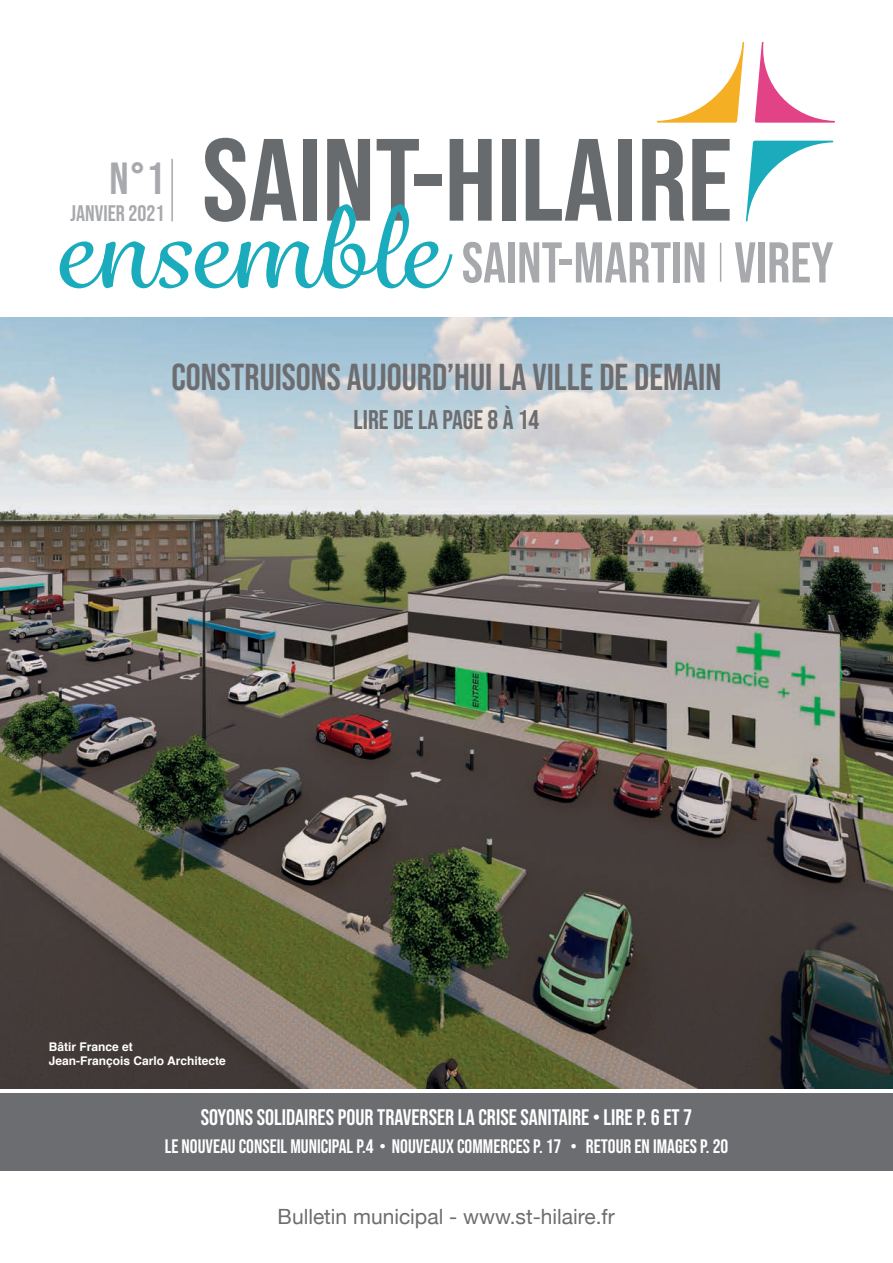
<style>
.page{position:relative;width:893px;height:1263px;background:#fff}
.page>*{position:absolute;margin:0;border:0;box-sizing:border-box;transform-origin:0 0}
.t1{font:116.7px "Bebas Neue";color:#676b6e;scale:1.07 1}
.t2{font:57.3px "Bebas Neue";color:#a8a9ad}
.t3{font:45px "Bebas Neue";color:#a8a9ad}
.t4{font:37.5px "Bebas Neue";color:#6c6d70}
.t5{font:27px "Bebas Neue";color:#6c6d70}
.t6{font:22.5px "Bebas Neue";color:#fff}
.t7{font:22.5px "Bebas Neue";color:#a8a9ad}
.t8{font:21px "Helvetica Neue";color:#6c6d70}
.t9{font:19.5px "Bebas Neue";color:#fff}
.t10{font:700 12px/14.4px "Helvetica";color:#fff}
.s1{font-family:"Grafolita Script";font-weight:500;font-size:108px;color:#1aacbc}
</style>
<div class="page">
<div style="left:0;top:1093px;width:893px;height:78px;background:#6c6d70"></div>
<img style="left:0;top:317px;width:893px;height:772px">
<svg style="left:746px;top:141px;width:87px;height:80px"></svg>
<svg style="left:755px;top:42px;width:80px;height:81px"></svg>
<svg style="left:657px;top:42px;width:87px;height:81px"></svg>
<hr style="left:171px;top:159px;width:2px;height:62px;background:#a7a9a9">
<hr style="left:720px;top:243px;width:1px;height:39px;background:#a7a9a9">
<h1 class="t1" style="left:202px;top:114px;width:497px">SAINT-HILAIRE</h1>
<h3 class="t3" style="left:109px;top:153px;width:57px">N°1</h3>
<p class="t7" style="left:70px;top:200px;width:96px">JANVIER 2021</p>
<h2 class="t2" style="left:56px;top:230px;width:779px"><span class="s1">ensemble</span> SAINT-MARTIN VIREY</h2>
<h3 class="t4" style="left:171px;top:355px;width:551px">CONSTRUISONS AUJOURD’HUI LA VILLE DE DEMAIN</h3>
<h3 class="t5" style="left:354px;top:404px;width:187px">LIRE DE LA PAGE 8 À 14</h3>
<p class="t10" style="left:49px;top:1039px;width:178px">Bâtir France et<br>Jean-François Carlo Architecte</p>
<p class="t6" style="left:201px;top:1104px;width:493px">SOYONS SOLIDAIRES POUR TRAVERSER LA CRISE SANITAIRE • LIRE P. 6 ET 7</p>
<p class="t9" style="left:165px;top:1135px;width:565px">LE NOUVEAU CONSEIL MUNICIPAL P.4 • NOUVEAUX COMMERCES P. 17 • RETOUR EN IMAGES P. 20</p>
<p class="t8" style="left:278px;top:1201px;width:339px">Bulletin municipal - www.st-hilaire.fr</p>
</div>
